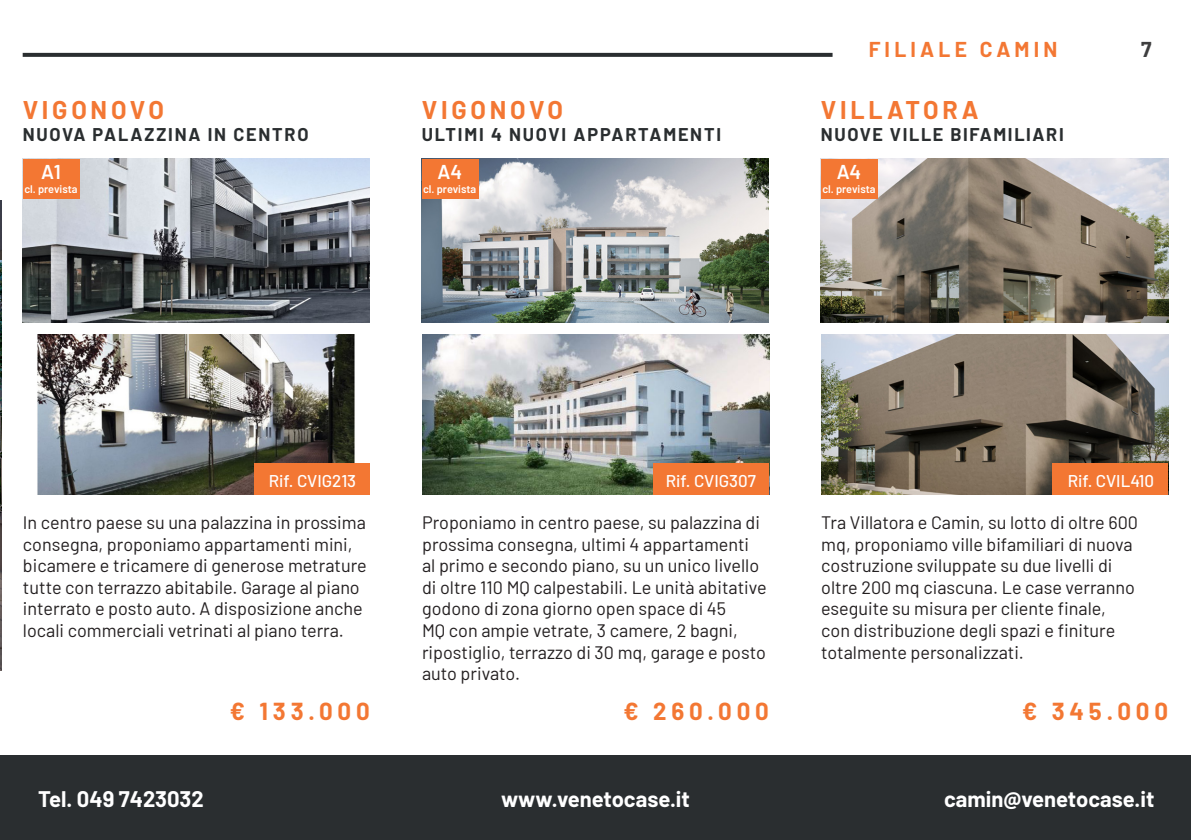
<style>
.page{position:relative;width:1191px;height:840px;background:#fff}
.page>*{position:absolute;margin:0;border:0;box-sizing:border-box;transform-origin:0 0}
.t1{font:700 25px "Barlow";letter-spacing:.15em;color:#f37733}
.t2{font:700 24px "Barlow";letter-spacing:.2em;color:#f37733}
.t3{font:700 22px "Barlow";color:#fff}
.t4{font:700 21px "Barlow";letter-spacing:.2em;color:#f37733}
.t5{font:700 21px "Barlow";color:#3e3e3f}
.t6{font:600 20px "Barlow";color:#fff}
.t7{font:18px/21.6px "Barlow";color:#231f20}
.t8{font:700 18px "Barlow";letter-spacing:.1em;color:#2a2e30}
.t9{font:500 17px "Barlow";color:#fff}
.t10{font:600 11px "Barlow";color:#fff}
</style>
<div class="page">
<svg style="left:23px;top:53px;width:809px;height:4px;background:#303436"></svg>
<div style="left:0;top:755px;width:1191px;height:84px;background:#2a2e30"></div>
<img style="left:0;top:200px;width:1px;height:470px">
<img style="left:821px;top:335px;width:347px;height:159px">
<div style="left:1052px;top:462px;width:116px;height:32px;background:#f37733"></div>
<img style="left:821px;top:159px;width:347px;height:164px">
<div style="left:821px;top:159px;width:56px;height:39px;background:#f37733"></div>
<img style="left:422px;top:335px;width:347px;height:159px">
<div style="left:653px;top:462px;width:116px;height:32px;background:#f37733"></div>
<img style="left:422px;top:159px;width:347px;height:164px">
<div style="left:422px;top:159px;width:56px;height:39px;background:#f37733"></div>
<img style="left:37px;top:335px;width:318px;height:159px">
<div style="left:254px;top:462px;width:116px;height:32px;background:#f37733"></div>
<img style="left:23px;top:159px;width:347px;height:164px">
<div style="left:23px;top:159px;width:56px;height:39px;background:#f37733"></div>
<p class="t1" style="left:23px;top:91px;width:143px">VIGONOVO</p>
<p class="t8" style="left:23px;top:121px;width:287px">NUOVA PALAZZINA IN CENTRO</p>
<p class="t6" style="left:41px;top:157px;width:22px">A1</p>
<p class="t10" style="left:24px;top:181px;width:55px">cl. prevista</p>
<p class="t4" style="left:868px;top:34px;width:190px">FILIALE CAMIN</p>
<p class="t5" style="left:1141px;top:34px;width:12px">7</p>
<p class="t1" style="left:422px;top:91px;width:143px">VIGONOVO</p>
<p class="t1" style="left:821px;top:91px;width:159px">VILLATORA</p>
<p class="t8" style="left:422px;top:121px;width:301px">ULTIMI 4 NUOVI APPARTAMENTI</p>
<p class="t8" style="left:821px;top:121px;width:244px">NUOVE VILLE BIFAMILIARI</p>
<p class="t6" style="left:437px;top:157px;width:26px">A4</p>
<p class="t10" style="left:423px;top:181px;width:55px">cl. prevista</p>
<p class="t6" style="left:836px;top:157px;width:26px">A4</p>
<p class="t10" style="left:822px;top:181px;width:55px">cl. prevista</p>
<p class="t9" style="left:269px;top:468px;width:89px">Rif. CVIG213</p>
<p class="t9" style="left:666px;top:468px;width:92px">Rif. CVIG307</p>
<p class="t9" style="left:1067px;top:468px;width:88px">Rif. CVIL410</p>
<p class="t7" style="left:23px;top:510px;width:345px">In centro paese su una palazzina in prossima consegna, proponiamo appartamenti mini, bicamere e tricamere di generose metrature tutte con terrazzo abitabile. Garage al piano interrato e posto auto. A disposizione anche locali commerciali vetrinati al piano terra.</p>
<p class="t7" style="left:422px;top:510px;width:346px">Proponiamo in centro paese, su palazzina di prossima consegna, ultimi 4 appartamenti al primo e secondo piano, su un unico livello di oltre 110 MQ calpestabili. Le unità abitative godono di zona giorno open space di 45<br>MQ con ampie vetrate, 3 camere, 2 bagni, ripostiglio, terrazzo di 30 mq, garage e posto auto privato.</p>
<p class="t7" style="left:821px;top:510px;width:318px">Tra Villatora e Camin, su lotto di oltre 600 mq, proponiamo ville bifamiliari di nuova costruzione sviluppate su due livelli di oltre 200 mq ciascuna. Le case verranno eseguite su misura per cliente finale, con distribuzione degli spazi e finiture totalmente personalizzati.</p>
<p class="t2" style="left:230px;top:693px;width:141px">€ 133.000</p>
<p class="t2" style="left:623px;top:693px;width:147px">€ 260.000</p>
<p class="t2" style="left:1022px;top:693px;width:147px">€ 345.000</p>
<p class="t3" style="left:38px;top:782px;width:167px">Tel. 049 7423032</p>
<p class="t3" style="left:501px;top:782px;width:190px">www.venetocase.it</p>
<p class="t3" style="left:944px;top:782px;width:212px">camin@venetocase.it</p>
</div>
